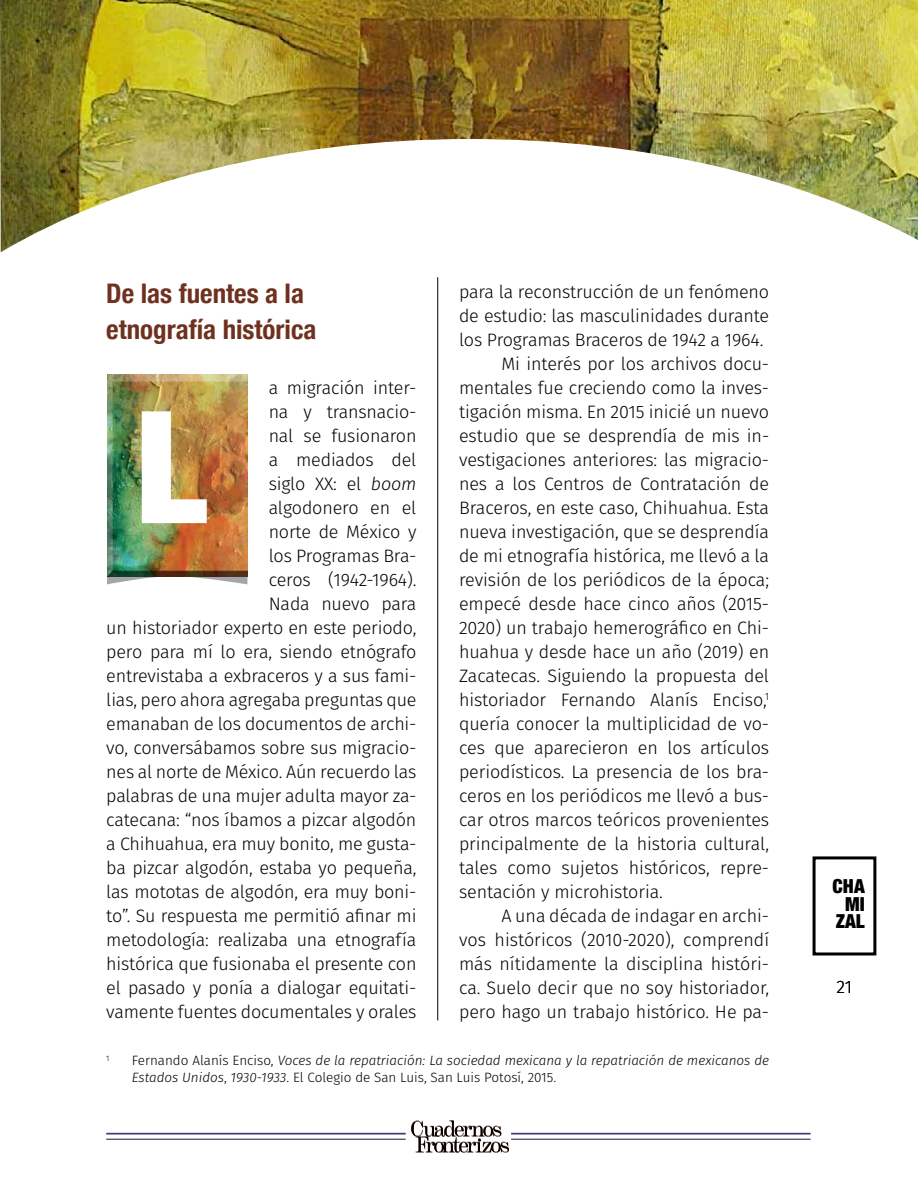
<style>
.page{position:relative;width:918px;height:1188px;background:#fff}
.page>*{position:absolute;margin:0;border:0;box-sizing:border-box;transform-origin:0 0}
.t1{font:700 condensed 27px/36px "Helvetica Neue";color:#6f311f}
.t2{font:900 condensed 19.2px/17.2px "Helvetica Neue";color:#000;text-align:right}
.t3{font:300 18px/24px "Fira Sans";letter-spacing:-.01em;color:#000;text-align:right}
.t4{font:italic 300 13.5px/16.5px "Fira Sans";color:#000}
.t5{font:300 7.8px "Fira Sans";color:#000}
.s1{font-style:italic}
.s2{font-style:normal}
</style>
<div class="page">
<hr style="left:437px;top:277px;width:1px;height:743px;background:#000">
<img style="left:0;top:0;width:918px;height:252px">
<svg style="left:107px;top:576px;width:140px;height:8px"></svg>
<img style="left:107px;top:375px;width:140px;height:201px">
<svg style="left:142px;top:411px;width:65px;height:112px"></svg>
<svg style="left:411px;top:1120px;width:98px;height:33px"></svg>
<div style="left:813px;top:856px;width:63px;height:99px;border:3px solid #000"></div>
<hr style="left:106px;top:1133px;width:300px;height:1px;background:#25408f">
<hr style="left:511px;top:1133px;width:299px;height:1px;background:#25408f">
<hr style="left:106px;top:1139px;width:300px;height:1px;background:#25408f">
<hr style="left:511px;top:1139px;width:299px;height:1px;background:#25408f">
<h1 class="t1" style="left:106px;top:274px;width:212px">De las fuentes a la etnografía histórica</h1>
<p class="t3" style="left:106px;top:376px;width:312px">a migración inter-<br>na y transnacio-<br>nal se fusionaron<br>a mediados del<br>siglo XX: el <span class="s1">boom<br></span>algodonero en el<br>norte de México y<br>los Programas Bra-<br>ceros (1942-1964).<br>Nada nuevo para<br>un historiador experto en este periodo, pero para mí lo era, siendo etnógrafo entrevistaba a exbraceros y a sus fami&shy;lias, pero ahora agregaba preguntas que emanaban de los documentos de archi&shy;vo, conversábamos sobre sus migracio&shy;nes al norte de México. Aún recuerdo las palabras de una mujer adulta mayor za&shy;catecana: “nos íbamos a pizcar algodón a Chihuahua, era muy bonito, me gusta&shy;ba pizcar algodón, estaba yo pequeña, las mototas de algodón, era muy boni&shy;to”. Su respuesta me permitió afinar mi metodología: realizaba una etnografía histórica que fusionaba el presente con el pasado y ponía a dialogar equitati&shy;vamente fuentes documentales y orales</p>
<p class="t5" style="left:106px;top:1052px;width:5px">1</p>
<p class="t4" style="left:132px;top:1052px;width:639px"><span class="s2">Fernando Alanís Enciso,</span> Voces de la repatriación: La sociedad mexicana y la repatriación de mexicanos de<br>Estados Unidos<span class="s2">,</span> 1930-1933<span class="s2">. El Colegio de San Luis, San Luis Potosí, 2015.</span></p>
<p class="t3" style="left:459px;top:280px;width:312px">para la reconstrucción de un fenómeno</p>
<p class="t3" style="left:459px;top:304px;width:312px">de estudio: las masculinidades durante</p>
<p class="t3" style="left:459px;top:328px;width:306px">los Programas Braceros de 1942 a 1964.</p>
<p class="t3" style="left:502px;top:352px;width:269px">Mi interés por los archivos docu-</p>
<p class="t3" style="left:459px;top:376px;width:312px">mentales fue creciendo como la inves-</p>
<p class="t3" style="left:459px;top:400px;width:312px">tigación misma. En 2015 inicié un nuevo</p>
<p class="t3" style="left:459px;top:424px;width:312px">estudio que se desprendía de mis in-</p>
<p class="t3" style="left:459px;top:448px;width:312px">vestigaciones anteriores: las migracio-</p>
<p class="t3" style="left:459px;top:472px;width:312px">nes a los Centros de Contratación de</p>
<p class="t3" style="left:459px;top:496px;width:312px">Braceros, en este caso, Chihuahua. Esta</p>
<p class="t3" style="left:459px;top:520px;width:312px">nueva investigación, que se desprendía</p>
<p class="t3" style="left:459px;top:544px;width:312px">de mi etnografía histórica, me llevó a la</p>
<p class="t3" style="left:459px;top:568px;width:312px">revisión de los periódicos de la época;</p>
<p class="t3" style="left:459px;top:592px;width:312px">empecé desde hace cinco años (2015-</p>
<p class="t3" style="left:459px;top:616px;width:312px">2020) un trabajo hemerográfico en Chi-</p>
<p class="t3" style="left:459px;top:640px;width:312px">huahua y desde hace un año (2019) en</p>
<p class="t3" style="left:459px;top:664px;width:312px">Zacatecas. Siguiendo la propuesta del</p>
<p class="t3" style="left:459px;top:688px;width:312px">historiador Fernando Alanís Enciso,<sup>1</sup></p>
<p class="t3" style="left:459px;top:712px;width:312px">quería conocer la multiplicidad de vo-</p>
<p class="t3" style="left:459px;top:736px;width:312px">ces que aparecieron en los artículos</p>
<p class="t3" style="left:459px;top:760px;width:312px">periodísticos. La presencia de los bra-</p>
<p class="t3" style="left:459px;top:784px;width:312px">ceros en los periódicos me llevó a bus-</p>
<p class="t3" style="left:459px;top:808px;width:312px">car otros marcos teóricos provenientes</p>
<p class="t3" style="left:459px;top:832px;width:312px">principalmente de la historia cultural,</p>
<p class="t3" style="left:459px;top:856px;width:312px">tales como sujetos históricos, repre-</p>
<p class="t3" style="left:459px;top:880px;width:206px">sentación y microhistoria.</p>
<p class="t3" style="left:502px;top:904px;width:269px">A una década de indagar en archi-</p>
<p class="t3" style="left:459px;top:928px;width:312px">vos históricos (2010-2020), comprendí</p>
<p class="t3" style="left:459px;top:952px;width:312px">más nítidamente la disciplina históri-</p>
<p class="t3" style="left:459px;top:976px;width:312px">ca. Suelo decir que no soy historiador,</p>
<p class="t3" style="left:459px;top:1000px;width:312px">pero hago un trabajo histórico. He pa-</p>
<p class="t2" style="left:833px;top:877px;width:34px">CHA<br>MI<br>ZAL</p>
<p class="t3" style="left:836px;top:975px;width:17px">21</p>
</div>
